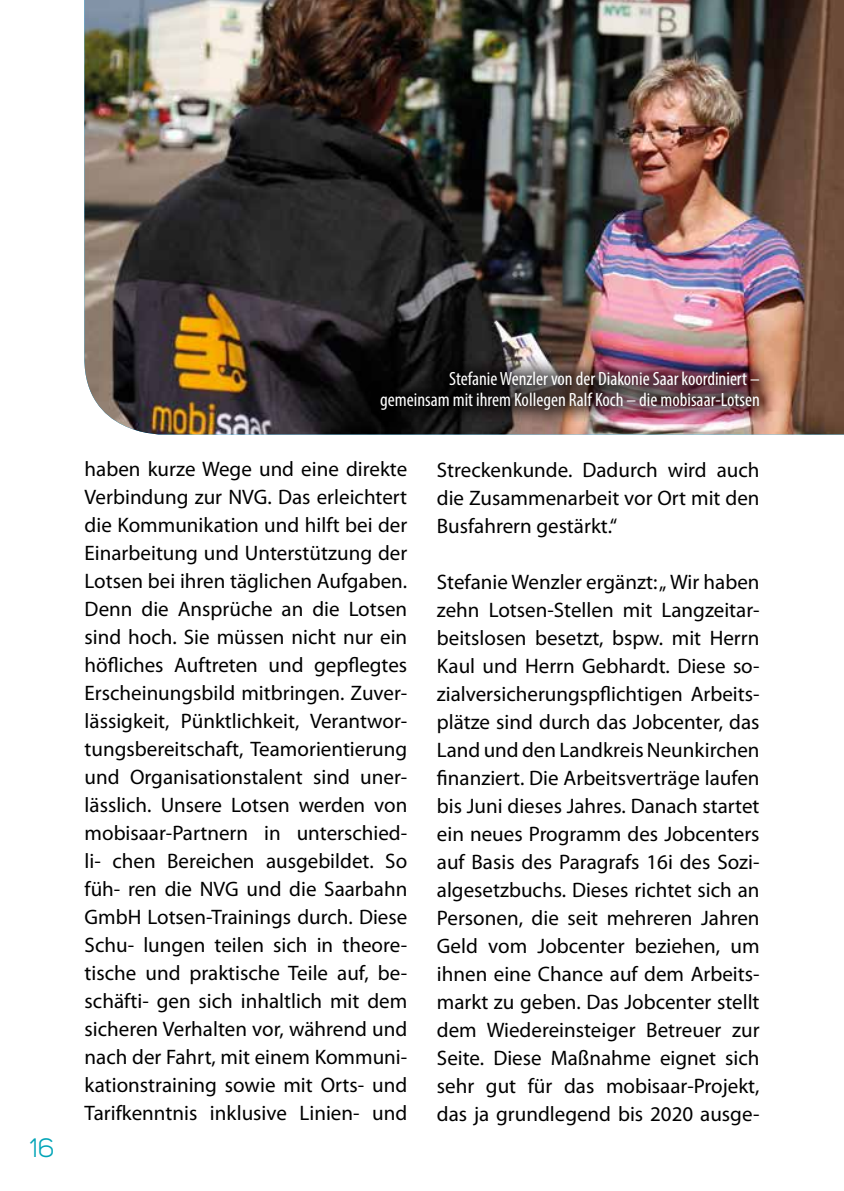
<style>
.page{position:relative;width:844px;height:1191px;background:#fff}
.page>*{position:absolute;margin:0;border:0;box-sizing:border-box;transform-origin:0 0}
.t1{font:26.25px "Uni Sans";color:#00a4b7}
.t2{font:21px/28px "Myriad Pro";color:#000;text-align:justify}
.t3{font:condensed 19.25px/21px "Myriad Pro";color:#fff;text-align:right}
</style>
<div class="page">
<img style="left:84px;top:0;width:759px;height:434px">
<div style="left:362px;top:354px;width:414px;height:74px;background:#000;opacity:.7"></div>
<p class="t1" style="left:30px;top:1132px;width:26px">16</p>
<p class="t3" style="left:380px;top:368px;width:381px">Stefanie Wenzler von der Diakonie Saar koordiniert – gemeinsam mit ihrem Kollegen Ralf Koch – die mobisaar-Lotsen</p>
<p class="t2" style="left:85px;top:455px;width:324px">haben kurze Wege und eine direkte Verbindung zur NVG. Das erleichtert die Kommunikation und hilft bei der Einarbeitung und Unterstützung der Lotsen bei ihren täglichen Aufgaben.<br>Denn die Ansprüche an die Lotsen sind hoch. Sie müssen nicht nur ein höfliches Auftreten und gepflegtes Erscheinungsbild mitbringen. Zuver&shy;lässigkeit, Pünktlichkeit, Verantwor&shy;tungsbereitschaft, Teamorientierung und Organisationstalent sind uner&shy;lässlich. Unsere Lotsen werden von mobisaar-Partnern in unterschied&shy;li- chen Bereichen ausgebildet. So füh- ren die NVG und die Saarbahn GmbH Lotsen-Trainings durch. Diese Schu- lungen teilen sich in theore&shy;tische und praktische Teile auf, be&shy;schäfti- gen sich inhaltlich mit dem sicheren Verhalten vor, während und nach der Fahrt, mit einem Kommuni&shy;kationstraining sowie mit Orts- und Tarifkenntnis inklusive Linien- und</p>
<p class="t2" style="left:437px;top:455px;width:324px">Streckenkunde. Dadurch wird auch die Zusammenarbeit vor Ort mit den Busfahrern gestärkt.“</p>
<p class="t2" style="left:437px;top:567px;width:324px">Stefanie Wenzler ergänzt: „ Wir haben zehn Lotsen-Stellen mit Langzeitar&shy;beitslosen besetzt, bspw. mit Herrn Kaul und Herrn Gebhardt. Diese so&shy;zialversicherungspflichtigen Arbeits&shy;plätze sind durch das Jobcenter, das Land und den Landkreis Neunkirchen finanziert. Die Arbeitsverträge laufen bis Juni dieses Jahres. Danach startet ein neues Programm des Jobcenters auf Basis des Paragrafs 16i des Sozi&shy;algesetzbuchs. Dieses richtet sich an Personen, die seit mehreren Jahren Geld vom Jobcenter beziehen, um ihnen eine Chance auf dem Arbeits&shy;markt zu geben. Das Jobcenter stellt dem Wiedereinsteiger Betreuer zur Seite. Diese Maßnahme eignet sich sehr gut für das mobisaar-Projekt, das ja grundlegend bis 2020 ausge-</p>
</div>
